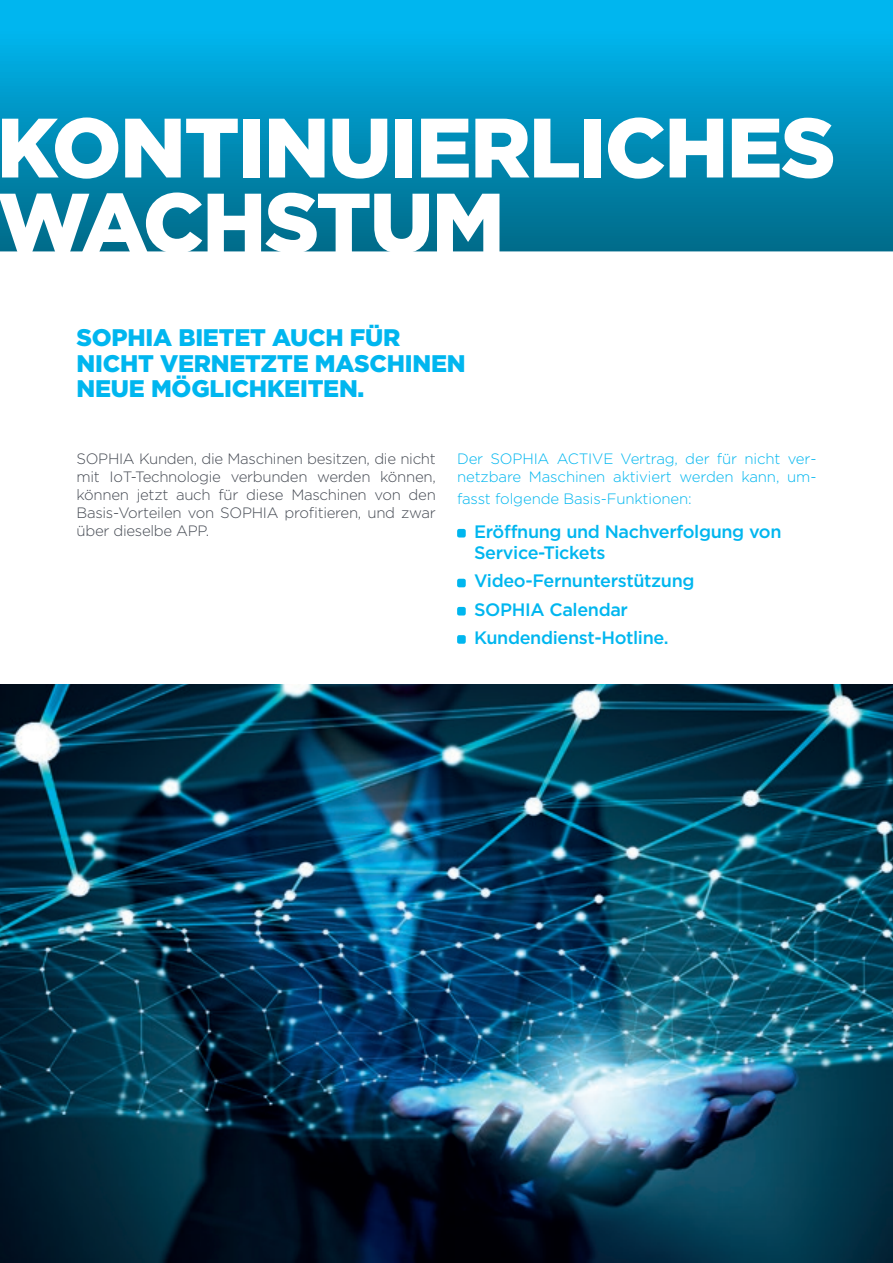
<style>
.page{position:relative;width:893px;height:1263px;background:#fff}
.page>*{position:absolute;margin:0;border:0;box-sizing:border-box;transform-origin:0 0}
.t1{font:900 84px/75px "Gotham";letter-spacing:-.02em;color:#fff}
.t2{font:900 24px/25.5px "Gotham";letter-spacing:-.01em;color:#00b6ef}
.t3{font:500 18px/21.6px "Gotham";letter-spacing:-.02em;color:#00b6ef}
.t4{font:300 15px/18px "Gotham";letter-spacing:-.02em;color:#464b54;text-align:justify}
.t5{font:300 15px/18px "Gotham";letter-spacing:-.01em;color:#00b6ef}
</style>
<div class="page">
<div style="left:0;top:0;width:893px;height:251px;background:linear-gradient(to bottom,#00bdf8,#006a87)"></div>
<img style="left:0;top:684px;width:893px;height:579px">
<div style="left:457px;top:529px;width:9px;height:8px;background:#00b6ef;border-radius:2px"></div>
<div style="left:457px;top:579px;width:9px;height:8px;background:#00b6ef;border-radius:2px"></div>
<div style="left:457px;top:607px;width:9px;height:8px;background:#00b6ef;border-radius:2px"></div>
<div style="left:457px;top:635px;width:9px;height:9px;background:#00b6ef;border-radius:2px"></div>
<p class="t1" style="left:-3px;top:109px;width:840px">KONTINUIERLICHES<br>WACHSTUM</p>
<p class="t2" style="left:77px;top:325px;width:391px">SOPHIA BIETET AUCH FÜR<br>NICHT VERNETZTE MASCHINEN<br>NEUE MÖGLICHKEITEN.</p>
<p class="t4" style="left:77px;top:450px;width:361px">SOPHIA Kunden, die Maschinen besitzen, die nicht mit IoT-Technologie verbunden werden können, können jetzt auch für diese Maschinen von den Basis-Vorteilen von SOPHIA profitieren, und zwar über dieselbe APP.</p>
<p class="t5" style="left:457px;top:450px;width:361px">Der SOPHIA ACTIVE Vertrag, der für nicht ver&shy;netzbare Maschinen aktiviert werden kann, um-</p>
<p class="t5" style="left:457px;top:489px;width:236px">fasst folgende Basis-Funktionen:</p>
<p class="t3" style="left:474px;top:520px;width:309px">Eröffnung und Nachverfolgung von<br>Service-Tickets</p>
<p class="t3" style="left:474px;top:570px;width:222px">Video-Fernunterstützung</p>
<p class="t3" style="left:474px;top:598px;width:155px">SOPHIA Calendar</p>
<p class="t3" style="left:474px;top:626px;width:196px">Kundendienst-Hotline.</p>
</div>
